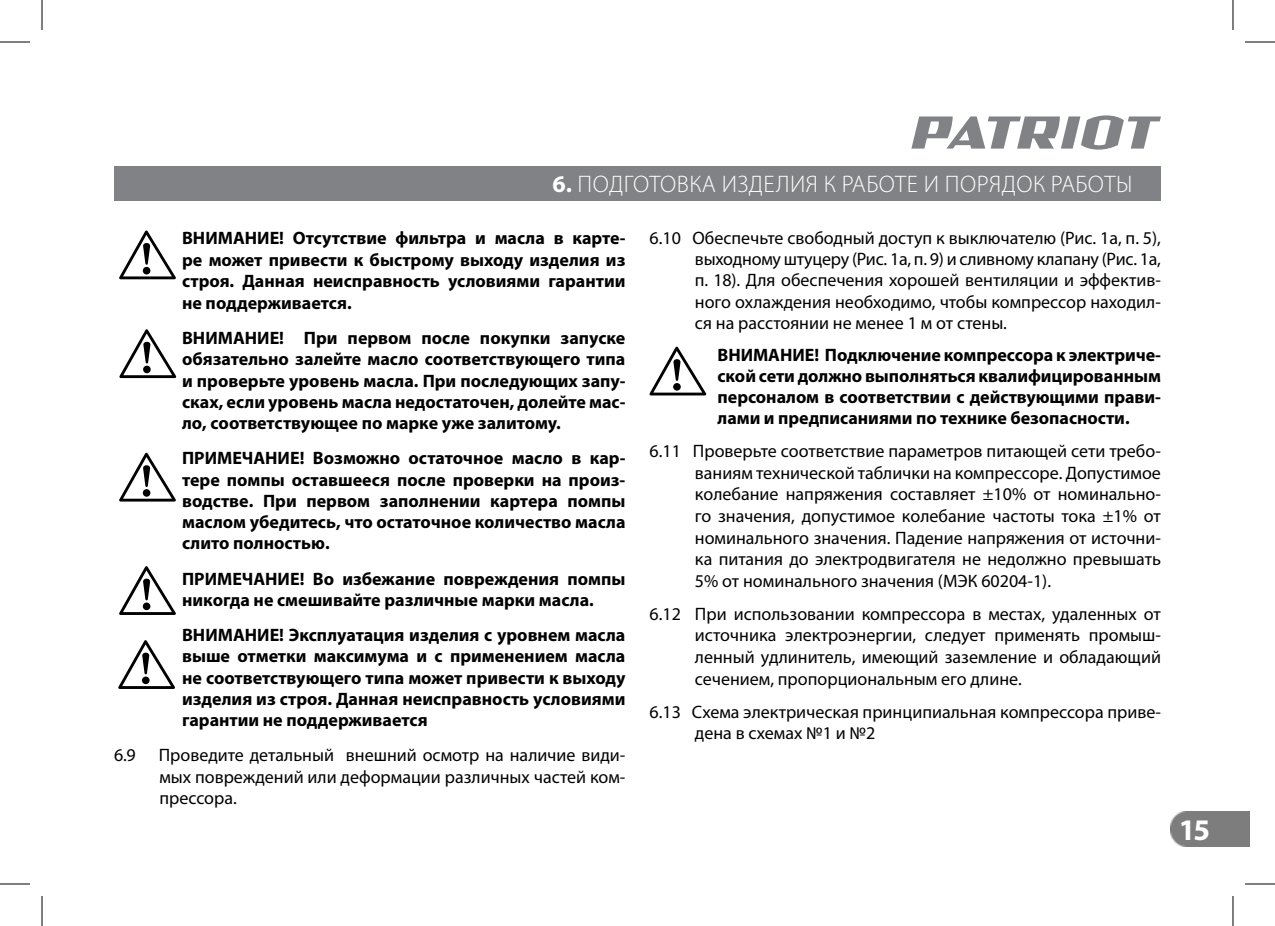
<style>
.page{position:relative;width:1275px;height:926px;background:#fff}
.page>*{position:absolute;margin:0;border:0;box-sizing:border-box;transform-origin:0 0}
.t1{font:700 30px "Myriad Pro";color:#fff}
.t2{font:300 24px "Myriad Pro";letter-spacing:.02em;color:#fff}
.t3{font:700 18px/21.2px "Myriad Pro";color:#000;text-align:justify}
.t4{font:18px/21.6px "Myriad Pro";color:#000;text-align:justify}
.s1{font-weight:700}
</style>
<div class="page">
<div style="left:114px;top:166px;width:1047px;height:34px;background:#808285"></div>
<div style="left:1170px;top:812px;width:80px;height:35px;background:#7d7d7d"></div>
<svg style="left:911px;top:115px;width:250px;height:35px"></svg>
<svg style="left:119px;top:230px;width:57px;height:49px"></svg>
<svg style="left:119px;top:329px;width:57px;height:49px"></svg>
<svg style="left:649px;top:346px;width:57px;height:49px"></svg>
<svg style="left:119px;top:452px;width:57px;height:50px"></svg>
<svg style="left:119px;top:566px;width:57px;height:49px"></svg>
<svg style="left:118px;top:640px;width:57px;height:49px"></svg>
<hr style="left:0;top:42px;width:30px;height:1px;background:#000">
<hr style="left:1245px;top:42px;width:30px;height:1px;background:#000">
<hr style="left:0;top:884px;width:30px;height:1px;background:#000">
<hr style="left:1245px;top:884px;width:30px;height:1px;background:#000">
<hr style="left:42px;top:0;width:1px;height:30px;background:#000">
<hr style="left:42px;top:896px;width:1px;height:30px;background:#000">
<hr style="left:1232px;top:0;width:1px;height:30px;background:#000">
<hr style="left:1232px;top:896px;width:1px;height:30px;background:#000">
<h2 class="t2" style="left:552px;top:170px;width:581px"><span class="s1">6.</span> ПОДГОТОВКА ИЗДЕЛИЯ К РАБОТЕ И ПОРЯДОК РАБОТЫ</h2>
<p class="t3" style="left:182px;top:227px;width:445px">ВНИМАНИЕ! Отсутствие фильтра и масла в карте&shy;ре может привести к быстрому выходу изделия из строя. Данная неисправность условиями гарантии не поддерживается.</p>
<p class="t3" style="left:182px;top:327px;width:445px">ВНИМАНИЕ! При первом после покупки запуске обязательно залейте масло соответствующего типа и проверьте уровень масла. При последующих запу&shy;сках, если уровень масла недостаточен, долейте мас&shy;ло, соответствующее по марке уже залитому.</p>
<p class="t3" style="left:182px;top:447px;width:445px">ПРИМЕЧАНИЕ! Возможно остаточное масло в кар&shy;тере помпы оставшееся после проверки на произ&shy;водстве. При первом заполнении картера помпы маслом убедитесь, что остаточное количество масла слито полностью.</p>
<p class="t3" style="left:182px;top:567px;width:445px">ПРИМЕЧАНИЕ! Во избежание повреждения помпы никогда не смешивайте различные марки масла.</p>
<p class="t3" style="left:182px;top:624px;width:445px">ВНИМАНИЕ! Эксплуатация изделия с уровнем масла выше отметки максимума и с применением масла не соответствующего типа может привести к выходу изделия из строя. Данная неисправность условиями гарантии не поддерживается</p>
<p class="t4" style="left:114px;top:744px;width:23px">6.9</p>
<p class="t4" style="left:159px;top:744px;width:468px">Проведите детальный внешний осмотр на наличие види&shy;мых повреждений или деформации различных частей ком&shy;прессора.</p>
<p class="t4" style="left:695px;top:227px;width:467px;text-indent:-45px">6.10 Обеспечьте свободный доступ к выключателю (Рис. 1а, п. 5), выходному штуцеру (Рис. 1а, п. 9) и сливному клапану (Рис. 1а, п. 18). Для обеспечения хорошей вентиляции и эффектив&shy;ного охлаждения необходимо, чтобы компрессор находил&shy;ся на расстоянии не менее 1 м от стены.</p>
<p class="t3" style="left:717px;top:344px;width:445px">ВНИМАНИЕ! Подключение компрессора к электриче&shy;ской сети должно выполняться квалифицированным персоналом в соответствии с действующими прави&shy;лами и предписаниями по технике безопасности.</p>
<p class="t4" style="left:695px;top:440px;width:467px;text-indent:-45px">6.11 Проверьте соответствие параметров питающей сети требо&shy;ваниям технической таблички на компрессоре. Допустимое колебание напряжения составляет ±10% от номинально&shy;го значения, допустимое колебание частоты тока ±1% от номинального значения. Падение напряжения от источни&shy;ка питания до электродвигателя не недолжно превышать 5% от номинального значения (МЭК 60204-1).</p>
<p class="t4" style="left:695px;top:603px;width:467px;text-indent:-45px">6.12 При использовании компрессора в местах, удаленных от источника электроэнергии, следует применять промыш&shy;ленный удлинитель, имеющий заземление и обладающий сечением, пропорциональным его длине.</p>
<p class="t4" style="left:695px;top:700px;width:467px;text-indent:-45px">6.13 Схема электрическая принципиальная компрессора приве&shy;дена в схемах №1 и №2</p>
<h1 class="t1" style="left:1178px;top:810px;width:33px">15</h1>
</div>
